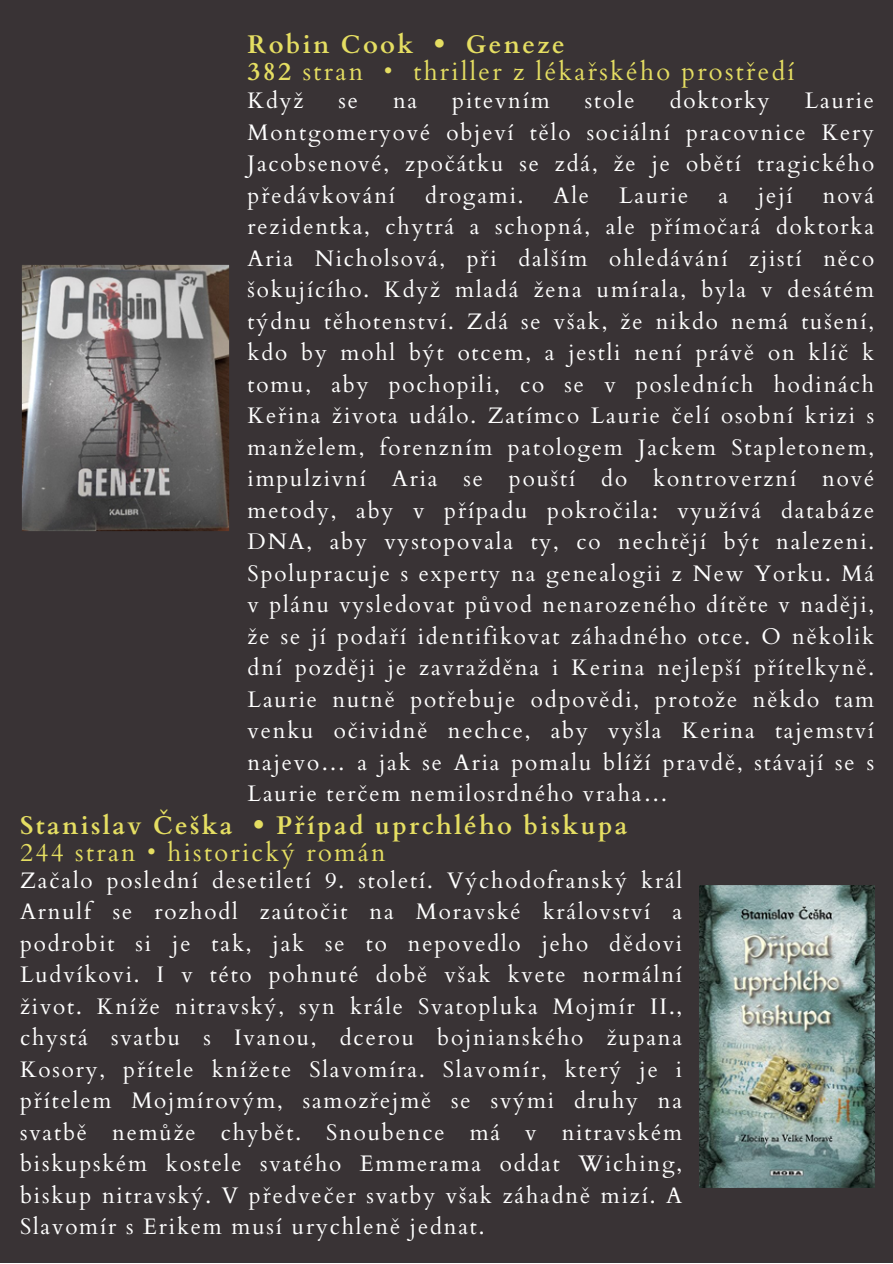
<style>
.page{position:relative;width:893px;height:1264px;background:#fff}
.page>*{position:absolute;margin:0;border:0;box-sizing:border-box;transform-origin:0 0}
.t1{font:700 25.5px/27px "Cardo";letter-spacing:.09em;color:#e5de62}
.t2{font:25.5px "Cardo";letter-spacing:.09em;color:#e5de62}
.t3{font:22.5px/31.5px "Cardo";letter-spacing:.08em;color:#fff;text-align:justify}
.s1{font-weight:700}
.s2{font-weight:400}
</style>
<div class="page">
<div style="left:0;top:0;width:892px;height:1262px;background:#393335"></div>
<img style="left:21px;top:264px;width:209px;height:267px">
<img style="left:699px;top:885px;width:176px;height:303px">
<p class="t1" style="left:247px;top:31px;width:318px">Robin Cook • Geneze</p>
<p class="t2" style="left:247px;top:55px;width:548px"><span class="s1">382</span> stran • thriller z lékařského prostředí</p>
<p class="t3" style="left:247px;top:86px;width:57px">Když</p>
<p class="t3" style="left:338px;top:86px;width:21px">se</p>
<p class="t3" style="left:393px;top:86px;width:26px">na</p>
<p class="t3" style="left:452px;top:86px;width:99px">pitevním</p>
<p class="t3" style="left:585px;top:86px;width:51px">stole</p>
<p class="t3" style="left:669px;top:86px;width:102px">doktorky</p>
<p class="t3" style="left:247px;top:86px;width:628px;text-indent:557px">Laurie Montgomeryové objeví tělo sociální pracovnice Kery Jacobsenové, zpočátku se zdá, že je obětí tragického předávkování</p>
<p class="t3" style="left:425px;top:180px;width:100px">drogami.</p>
<p class="t3" style="left:553px;top:180px;width:37px">Ale</p>
<p class="t3" style="left:619px;top:180px;width:71px">Laurie</p>
<p class="t3" style="left:718px;top:180px;width:11px">a</p>
<p class="t3" style="left:758px;top:180px;width:36px">její</p>
<p class="t3" style="left:247px;top:180px;width:628px;text-indent:575px">nová rezidentka, chytrá a schopná, ale přímočará doktorka Aria Nicholsová, při dalším ohledávání zjistí něco šokujícího. Když mladá žena umírala, byla v desátém týdnu těhotenství. Zdá se však, že nikdo nemá tušení, kdo by mohl být otcem, a jestli není právě on klíč k tomu, aby pochopili, co se v posledních hodinách Keřina života událo. Zatímco Laurie čelí osobní krizi s manželem, forenzním patologem Jackem Stapletonem, impulzivní Aria se pouští do kontroverzní nové metody, aby v případu pokročila: využívá databáze DNA, aby vystopovala ty, co nechtějí být nalezeni.<br>Spolupracuje s experty na genealogii z New Yorku. Má v plánu vysledovat původ nenarozeného dítěte v naději, že se jí podaří identifikovat záhadného otce. O několik dní později je zavražděna i Kerina nejlepší přítelkyně.<br>Laurie nutně potřebuje odpovědi, protože někdo tam venku očividně nechce, aby vyšla Kerina tajemství najevo… a jak se Aria pomalu blíží pravdě, stávají se s Laurie terčem nemilosrdného vraha…</p>
<p class="t1" style="left:20px;top:812px;width:609px">Stanislav Češka • Případ uprchlého biskupa<br><span class="s2">244 stran • historický román</span></p>
<p class="t3" style="left:20px;top:864px;width:663px">Začalo poslední desetiletí 9. století. Východofranský král Arnulf se rozhodl zaútočit na Moravské království a podrobit si je tak, jak se to nepovedlo jeho dědovi Ludvíkovi. I v této pohnuté době však kvete normální život. Kníže nitravský, syn krále Svatopluka Mojmír II., chystá svatbu s Ivanou, dcerou bojnianského župana Kosory, přítele knížete Slavomíra. Slavomír, který je i přítelem Mojmírovým, samozřejmě se svými druhy na svatbě nemůže chybět. Snoubence má v nitravském biskupském kostele svatého Emmerama oddat Wiching, biskup nitravský. V předvečer svatby však záhadně mizí. A Slavomír s Erikem musí urychleně jednat.</p>
</div>
